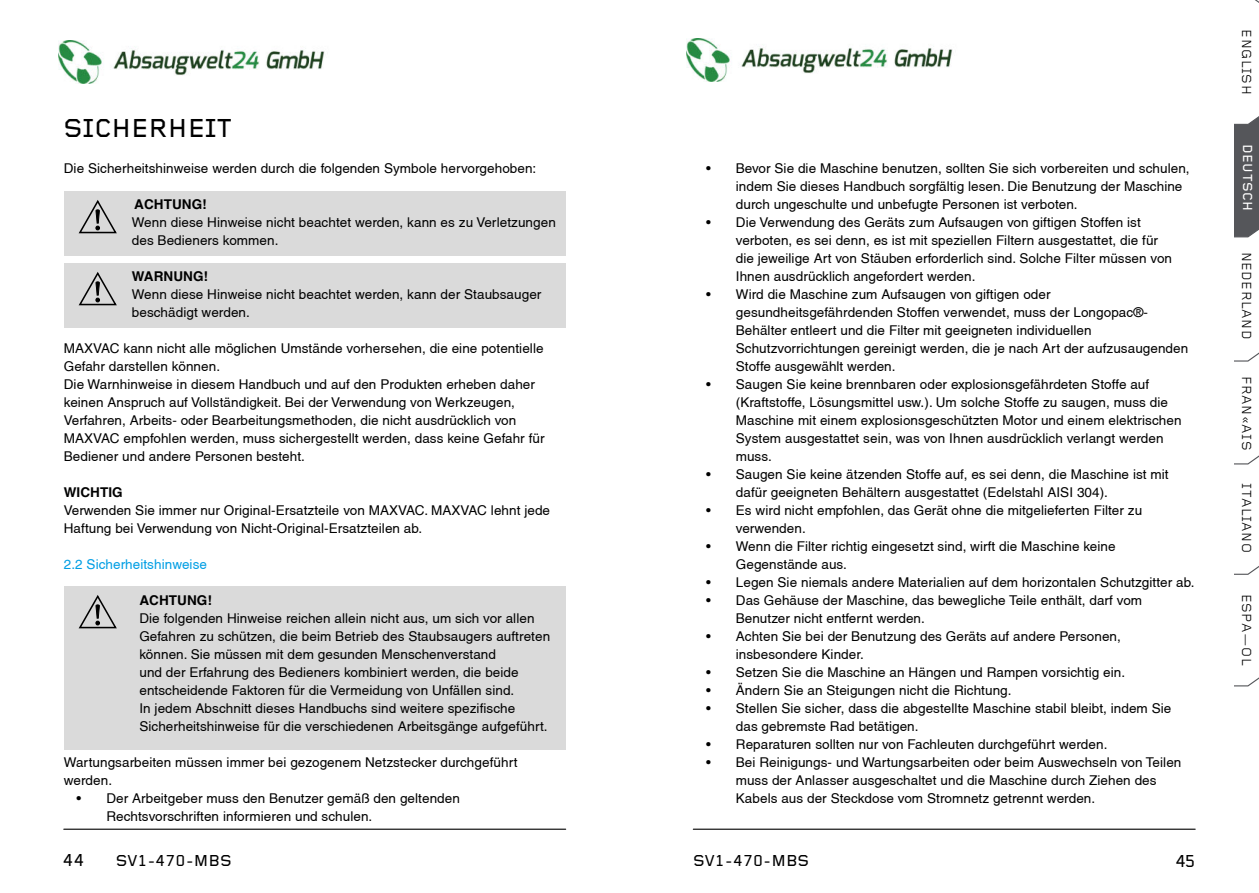
<style>
.page{position:relative;width:1259px;height:893px;background:#fff}
.page>*{position:absolute;margin:0;border:0;box-sizing:border-box;transform-origin:0 0}
.t1{font:500 27px "Foundry Gridnik";color:#000}
.t2{font:500 18px "Foundry Gridnik";color:#000}
.t3{font:500 16.5px "Foundry Gridnik";color:#000}
.t4{font:13.65px "Foundry Gridnik";letter-spacing:.04em;color:#000}
.t5{font:500 13.65px "Foundry Gridnik";letter-spacing:.04em;color:#fff}
.t6{font:13.5px/18px "Helvetica";letter-spacing:.005em;color:#000}
.t7{font:700 13.5px "Helvetica";letter-spacing:.005em;color:#000}
.t8{font:13.5px "Helvetica";letter-spacing:.005em;color:#009ee4}
</style>
<div class="page">
<hr style="left:693px;top:829px;width:502px;height:1px;background:#000">
<hr style="left:64px;top:829px;width:502px;height:1px;background:#000">
<svg style="left:1234px;top:0;width:25px;height:687px"></svg>
<div style="left:64px;top:586px;width:502px;height:163px;background:#dadada"></div>
<svg style="left:78px;top:595px;width:39px;height:34px"></svg>
<div style="left:64px;top:191px;width:502px;height:64px;background:#dadada"></div>
<div style="left:64px;top:263px;width:502px;height:64px;background:#dadada"></div>
<svg style="left:78px;top:200px;width:39px;height:34px"></svg>
<svg style="left:78px;top:272px;width:39px;height:34px"></svg>
<img style="left:58px;top:41px;width:267px;height:43px">
<img style="left:686px;top:39px;width:267px;height:43px">
<h1 class="t1" style="left:63px;top:112px;width:170px">SICHERHEIT</h1>
<p class="t6" style="left:64px;top:159px;width:474px">Die Sicherheitshinweise werden durch die folgenden Symbole hervorgehoben:</p>
<p class="t7" style="left:134px;top:196px;width:74px">ACHTUNG!</p>
<p class="t6" style="left:132px;top:213px;width:425px">Wenn diese Hinweise nicht beachtet werden, kann es zu Verletzungen des Bedieners kommen.</p>
<p class="t7" style="left:132px;top:268px;width:78px">WARNUNG!</p>
<p class="t6" style="left:132px;top:285px;width:411px">Wenn diese Hinweise nicht beachtet werden, kann der Staubsauger beschädigt werden.</p>
<p class="t6" style="left:64px;top:339px;width:482px">MAXVAC kann nicht alle möglichen Umstände vorhersehen, die eine potentielle Gefahr darstellen können.<br>Die Warnhinweise in diesem Handbuch und auf den Produkten erheben daher keinen Anspruch auf Vollständigkeit. Bei der Verwendung von Werkzeugen, Verfahren, Arbeits- oder Bearbeitungsmethoden, die nicht ausdrücklich von MAXVAC empfohlen werden, muss sichergestellt werden, dass keine Gefahr für Bediener und andere Personen besteht.</p>
<p class="t7" style="left:64px;top:484px;width:60px">WICHTIG</p>
<p class="t6" style="left:64px;top:501px;width:488px">Verwenden Sie immer nur Original-Ersatzteile von MAXVAC. MAXVAC lehnt jede<br>Haftung bei Verwendung von Nicht-Original-Ersatzteilen ab.</p>
<p class="t8" style="left:64px;top:557px;width:145px">2.2 Sicherheitshinweise</p>
<p class="t7" style="left:139px;top:592px;width:74px">ACHTUNG!</p>
<p class="t6" style="left:139px;top:609px;width:412px">Die folgenden Hinweise reichen allein nicht aus, um sich vor allen Gefahren zu schützen, die beim Betrieb des Staubsaugers auftreten können. Sie müssen mit dem gesunden Menschenverstand<br>und der Erfahrung des Bedieners kombiniert werden, die beide entscheidende Faktoren für die Vermeidung von Unfällen sind.<br>In jedem Abschnitt dieses Handbuchs sind weitere spezifische Sicherheitshinweise für die verschiedenen Arbeitsgänge aufgeführt.</p>
<p class="t6" style="left:64px;top:753px;width:455px">Wartungsarbeiten müssen immer bei gezogenem Netzstecker durchgeführt werden.</p>
<p class="t6" style="left:106px;top:789px;width:355px;text-indent:-30px">• Der Arbeitgeber muss den Benutzer gemäß den geltenden<br>Rechtsvorschriften informieren und schulen.</p>
<p class="t6" style="left:736px;top:159px;width:455px;text-indent:-30px">• Bevor Sie die Maschine benutzen, sollten Sie sich vorbereiten und schulen, indem Sie dieses Handbuch sorgfältig lesen. Die Benutzung der Maschine durch ungeschulte und unbefugte Personen ist verboten.</p>
<p class="t6" style="left:736px;top:213px;width:438px;text-indent:-30px">• Die Verwendung des Geräts zum Aufsaugen von giftigen Stoffen ist verboten, es sei denn, es ist mit speziellen Filtern ausgestattet, die für die jeweilige Art von Stäuben erforderlich sind. Solche Filter müssen von Ihnen ausdrücklich angefordert werden.</p>
<p class="t6" style="left:736px;top:285px;width:454px;text-indent:-30px">• Wird die Maschine zum Aufsaugen von giftigen oder gesundheitsgefährdenden Stoffen verwendet, muss der Longopac®- Behälter entleert und die Filter mit geeigneten individuellen Schutzvorrichtungen gereinigt werden, die je nach Art der aufzusaugenden Stoffe ausgewählt werden.</p>
<p class="t6" style="left:736px;top:375px;width:447px;text-indent:-30px">• Saugen Sie keine brennbaren oder explosionsgefährdeten Stoffe auf (Kraftstoffe, Lösungsmittel usw.). Um solche Stoffe zu saugen, muss die Maschine mit einem explosionsgeschützten Motor und einem elektrischen System ausgestattet sein, was von Ihnen ausdrücklich verlangt werden muss.</p>
<p class="t6" style="left:736px;top:465px;width:434px;text-indent:-30px">• Saugen Sie keine ätzenden Stoffe auf, es sei denn, die Maschine ist mit dafür geeigneten Behältern ausgestattet (Edelstahl AISI 304).</p>
<p class="t6" style="left:736px;top:501px;width:408px;text-indent:-30px">• Es wird nicht empfohlen, das Gerät ohne die mitgelieferten Filter zu verwenden.</p>
<p class="t6" style="left:736px;top:537px;width:381px;text-indent:-30px">• Wenn die Filter richtig eingesetzt sind, wirft die Maschine keine<br>Gegenstände aus.</p>
<p class="t6" style="left:706px;top:573px;width:490px">• Legen Sie niemals andere Materialien auf dem horizontalen Schutzgitter ab.</p>
<p class="t6" style="left:736px;top:591px;width:408px;text-indent:-30px">• Das Gehäuse der Maschine, das bewegliche Teile enthält, darf vom<br>Benutzer nicht entfernt werden.</p>
<p class="t6" style="left:736px;top:627px;width:387px;text-indent:-30px">• Achten Sie bei der Benutzung des Geräts auf andere Personen, insbesondere Kinder.</p>
<p class="t6" style="left:706px;top:663px;width:420px">• Setzen Sie die Maschine an Hängen und Rampen vorsichtig ein.</p>
<p class="t6" style="left:706px;top:681px;width:307px">• Ändern Sie an Steigungen nicht die Richtung.</p>
<p class="t6" style="left:736px;top:699px;width:437px;text-indent:-30px">• Stellen Sie sicher, dass die abgestellte Maschine stabil bleibt, indem Sie das gebremste Rad betätigen.</p>
<p class="t6" style="left:706px;top:735px;width:403px">• Reparaturen sollten nur von Fachleuten durchgeführt werden.</p>
<p class="t6" style="left:736px;top:753px;width:447px;text-indent:-30px">• Bei Reinigungs- und Wartungsarbeiten oder beim Auswechseln von Teilen muss der Anlasser ausgeschaltet und die Maschine durch Ziehen des<br>Kabels aus der Steckdose vom Stromnetz getrennt werden.</p>
<h2 class="t2" style="left:63px;top:849px;width:23px">44</h2>
<p class="t3" style="left:693px;top:851px;width:117px">SV1-470-MBS</p>
<p class="t3" style="left:116px;top:851px;width:117px">SV1-470-MBS</p>
<h2 class="t2" style="left:1175px;top:850px;width:21px">45</h2>
<p class="t4" style="left:1255px;top:29px;width:67px;rotate:90deg">ENGLISH</p>
<p class="t5" style="left:1255px;top:144px;width:69px;rotate:90deg">DEUTSCH</p>
<p class="t4" style="left:1255px;top:252px;width:89px;rotate:90deg">NEDERLAND</p>
<p class="t4" style="left:1255px;top:376px;width:76px;rotate:90deg">FRAN«AIS</p>
<p class="t4" style="left:1255px;top:483px;width:71px;rotate:90deg">ITALIANO</p>
<p class="t4" style="left:1255px;top:594px;width:73px;rotate:90deg">ESPA—OL</p>
</div>
